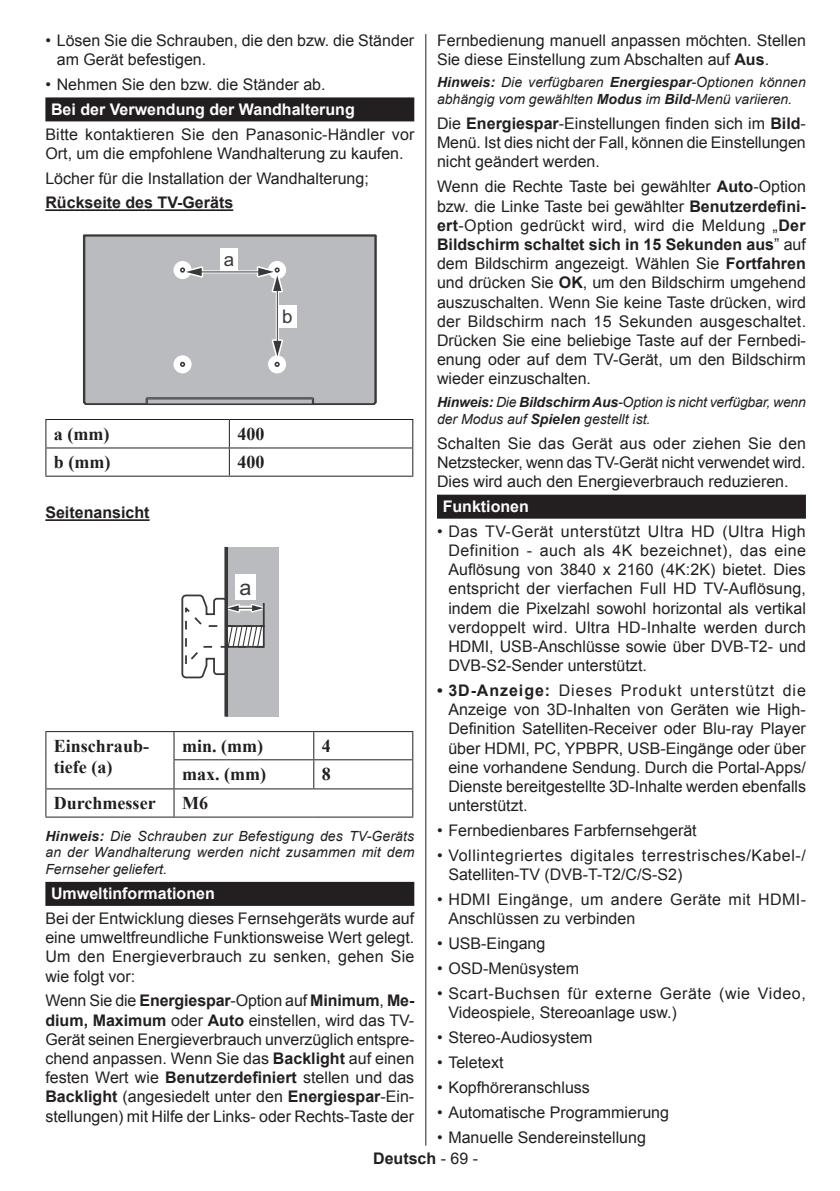
<style>
.page{position:relative;width:840px;height:1191px;background:#fff}
.page>*{position:absolute;margin:0;border:0;box-sizing:border-box;transform-origin:0 0}
.t1{font:21.6px "Arial";color:#383839}
.t2{font:18.8px "Arial";color:#383839}
.t3{font:700 18px/21.6px "Times New Roman";color:#231f20}
.t4{font:16px/19.2px "Arial";color:#231f20;text-align:justify}
.t5{font:16px/19.2px "Arial";letter-spacing:.04em;color:#231f20}
.t6{font:16px/19.2px "Arial";letter-spacing:.035em;color:#231f20}
.t7{font:16px/19.2px "Arial";letter-spacing:.025em;color:#231f20}
.t8{font:700 16px "Arial";color:#fff}
.t9{font:700 16px "Arial";color:#231f20}
.t10{font:italic 14px/16.8px "Arial";color:#231f20}
.s1{font-weight:700}
.s2{font-weight:700;color:#fff}
.s3{font-weight:400}
</style>
<div class="page">
<hr style="left:425px;top:34px;width:1px;height:1111px;background:#231f20">
<div style="left:45px;top:97px;width:369px;height:24px;background:#231f20"></div>
<hr style="left:45px;top:209px;width:188px;height:2px;background:#231f20">
<hr style="left:45px;top:519px;width:104px;height:2px;background:#231f20">
<div style="left:45px;top:882px;width:369px;height:24px;background:#231f20"></div>
<div style="left:84px;top:235px;width:291px;height:170px;background:#babbbe"></div>
<hr style="left:198px;top:270px;width:67px;height:3px;background:#fff">
<svg style="left:174px;top:264px;width:31px;height:16px"></svg>
<hr style="left:198px;top:271px;width:67px;height:1px;background:#383839">
<svg style="left:275px;top:295px;width:4px;height:42px"></svg>
<svg style="left:254px;top:263px;width:31px;height:32px"></svg>
<svg style="left:269px;top:337px;width:16px;height:32px"></svg>
<hr style="left:277px;top:284px;width:1px;height:58px;background:#383839">
<div style="left:220px;top:248px;width:18px;height:22px;background:#fff"></div>
<div style="left:278px;top:305px;width:18px;height:23px;background:#fff"></div>
<hr style="left:45px;top:419px;width:184px;height:1px;background:#231f20">
<hr style="left:229px;top:419px;width:184px;height:1px;background:#231f20">
<hr style="left:45px;top:447px;width:184px;height:1px;background:#231f20">
<svg style="left:45px;top:420px;width:1px;height:56px"></svg>
<hr style="left:229px;top:447px;width:184px;height:1px;background:#231f20">
<svg style="left:229px;top:420px;width:1px;height:56px"></svg>
<svg style="left:412px;top:420px;width:1px;height:56px"></svg>
<hr style="left:45px;top:476px;width:184px;height:1px;background:#231f20">
<hr style="left:229px;top:476px;width:184px;height:1px;background:#231f20">
<div style="left:226px;top:547px;width:52px;height:169px;background:#babbbe"></div>
<svg style="left:181px;top:593px;width:84px;height:86px"></svg>
<svg style="left:224px;top:547px;width:4px;height:169px"></svg>
<div style="left:235px;top:574px;width:20px;height:25px;background:#fff"></div>
<hr style="left:45px;top:731px;width:129px;height:1px;background:#231f20">
<hr style="left:174px;top:731px;width:139px;height:1px;background:#231f20">
<hr style="left:313px;top:731px;width:100px;height:1px;background:#231f20">
<hr style="left:173px;top:759px;width:140px;height:1px;background:#231f20">
<hr style="left:313px;top:759px;width:100px;height:1px;background:#231f20">
<svg style="left:313px;top:732px;width:1px;height:56px"></svg>
<hr style="left:45px;top:788px;width:129px;height:1px;background:#231f20">
<svg style="left:45px;top:732px;width:1px;height:84px"></svg>
<hr style="left:174px;top:788px;width:139px;height:1px;background:#231f20">
<svg style="left:173px;top:732px;width:1px;height:84px"></svg>
<hr style="left:313px;top:788px;width:100px;height:1px;background:#231f20">
<svg style="left:412px;top:732px;width:1px;height:84px"></svg>
<hr style="left:45px;top:816px;width:129px;height:1px;background:#231f20">
<hr style="left:174px;top:816px;width:139px;height:1px;background:#231f20">
<hr style="left:313px;top:816px;width:100px;height:1px;background:#231f20">
<div style="left:437px;top:494px;width:368px;height:24px;background:#231f20"></div>
<p class="t4" style="left:57px;top:31px;width:359px;text-indent:-11px">• Lösen Sie die Schrauben, die den bzw. die Ständer am Gerät befestigen.</p>
<p class="t4" style="left:45px;top:75px;width:281px">• Nehmen Sie den bzw. die Ständer ab.</p>
<p class="t8" style="left:51px;top:98px;width:305px">Bei der Verwendung der Wandhalterung</p>
<p class="t4" style="left:45px;top:124px;width:370px">Bitte kontaktieren Sie den Panasonic-Händler vor</p>
<p class="t4" style="left:45px;top:141px;width:359px;line-height:24.8px;text-align:left">Ort, um die empfohlene Wandhalterung zu kaufen.<br>Löcher für die Installation der Wandhalterung;<br><span class="s1">Rückseite des TV-Geräts</span></p>
<p class="t2" style="left:224px;top:247px;width:12px">a</p>
<p class="t2" style="left:282px;top:304px;width:12px">b</p>
<p class="t3" style="left:54px;top:422px;width:57px">a (mm)</p>
<p class="t3" style="left:237px;top:423px;width:28px">400</p>
<p class="t3" style="left:54px;top:451px;width:58px">b (mm)</p>
<p class="t3" style="left:237px;top:451px;width:28px">400</p>
<p class="t9" style="left:45px;top:502px;width:106px">Seitenansicht</p>
<p class="t1" style="left:239px;top:573px;width:13px">a</p>
<p class="t3" style="left:54px;top:734px;width:97px">Einschraub&shy;tiefe (a)</p>
<p class="t3" style="left:182px;top:734px;width:82px">min. (mm)</p>
<p class="t3" style="left:321px;top:734px;width:10px">4</p>
<p class="t3" style="left:182px;top:762px;width:85px">max. (mm)</p>
<p class="t3" style="left:321px;top:762px;width:10px">8</p>
<p class="t3" style="left:54px;top:792px;width:103px">Durchmesser</p>
<p class="t3" style="left:182px;top:792px;width:27px">M6</p>
<p class="t10" style="left:45px;top:827px;width:370px;text-align:justify"><span class="s1">Hinweis:</span> Die Schrauben zur Befestigung des TV-Geräts an der Wandhalterung werden nicht zusammen mit dem Fernseher geliefert.</p>
<p class="t4" style="left:45px;top:881px;width:370px;line-height:24.8px;text-indent:6px"><span class="s2">Umweltinformationen<br></span>Bei der Entwicklung dieses Fernsehgeräts wurde auf</p>
<p class="t4" style="left:45px;top:928px;width:370px">eine umweltfreundliche Funktionsweise Wert gelegt.<br>Um den Energieverbrauch zu senken, gehen Sie wie folgt vor:</p>
<p class="t4" style="left:45px;top:991px;width:370px">Wenn Sie die <span class="s1">Energiespar</span>-Option auf <span class="s1">Minimum</span>, <span class="s1">Me&shy;dium, Maximum</span> oder <span class="s1">Auto</span> einstellen, wird das TV-Gerät seinen Energieverbrauch unverzüglich entspre&shy;chend anpassen. Wenn Sie das <span class="s1">Backlight</span> auf einen festen Wert wie <span class="s1">Benutzerdefiniert</span> stellen und das <span class="s1">Backlight</span> (angesiedelt unter den <span class="s1">Energiespar</span>-Ein&shy;stellungen) mit Hilfe der Links- oder Rechts-Taste der</p>
<p class="t4" style="left:437px;top:31px;width:370px">Fernbedienung manuell anpassen möchten. Stellen<br>Sie diese Einstellung zum Abschalten auf <span class="s1">Aus</span>.</p>
<p class="t10" style="left:437px;top:74px;width:370px"><span class="s1">Hinweis:</span> Die verfügbaren <span class="s1">Energiespar</span>-Optionen können abhängig vom gewählten <span class="s1">Modus</span> im <span class="s1">Bild</span>-Menü variieren.</p>
<p class="t4" style="left:437px;top:114px;width:370px">Die <span class="s1">Energiespar</span>-Einstellungen finden sich im <span class="s1">Bild</span>-Menü. Ist dies nicht der Fall, können die Einstellungen nicht geändert werden.</p>
<p class="t4" style="left:437px;top:177px;width:370px">Wenn die Rechte Taste bei gewählter <span class="s1">Auto</span>-Option bzw. die Linke Taste bei gewählter <span class="s1">Benutzerdefini&shy;ert</span>-Option gedrückt wird, wird die Meldung „<span class="s1">Der Bildschirm schaltet sich in 15 Sekunden aus</span>” auf dem Bildschirm angezeigt. Wählen Sie <span class="s1">Fortfahren </span>und drücken Sie <span class="s1">OK</span>, um den Bildschirm umgehend auszuschalten. Wenn Sie keine Taste drücken, wird der Bildschirm nach 15 Sekunden ausgeschaltet.<br>Drücken Sie eine beliebige Taste auf der Fernbedi&shy;enung oder auf dem TV-Gerät, um den Bildschirm wieder einzuschalten.</p>
<p class="t10" style="left:437px;top:394px;width:370px"><span class="s1">Hinweis:</span> Die <span class="s1">Bildschirm Aus</span>-Option is nicht verfügbar, wenn der Modus auf <span class="s1">Spielen</span> gestellt ist.</p>
<p class="t4" style="left:437px;top:433px;width:370px">Schalten Sie das Gerät aus oder ziehen Sie den Netzstecker, wenn das TV-Gerät nicht verwendet wird.<br>Dies wird auch den Energieverbrauch reduzieren.</p>
<p class="t8" style="left:442px;top:495px;width:88px">Funktionen</p>
<p class="t4" style="left:448px;top:521px;width:359px;text-indent:-11px">• Das TV-Gerät unterstützt Ultra HD (Ultra High Definition - auch als 4K bezeichnet), das eine Auflösung von 3840 x 2160 (4K:2K) bietet. Dies entspricht der vierfachen Full HD TV-Auflösung, indem die Pixelzahl sowohl horizontal als vertikal verdoppelt wird. Ultra HD-Inhalte werden durch HDMI, USB-Anschlüsse sowie über DVB-T2- und DVB-S2-Sender unterstützt.</p>
<p class="t4" style="left:448px;top:681px;width:359px;text-indent:-11px"><span class="s1">• 3D-Anzeige:</span> Dieses Produkt unterstützt die Anzeige von 3D-Inhalten von Geräten wie High-Definition Satelliten-Receiver oder Blu-ray Player über HDMI, PC, YPBPR, USB-Eingänge oder über eine vorhandene Sendung. Durch die Portal-Apps/ Dienste bereitgestellte 3D-Inhalte werden ebenfalls unterstützt.</p>
<p class="t4" style="left:437px;top:821px;width:261px">• Fernbedienbares Farbfernsehgerät</p>
<p class="t5" style="left:448px;top:846px;width:359px;text-indent:-11px">• Vollintegriertes digitales terrestrisches/Kabel-/<br>Satelliten-TV (DVB-T-T2/C/S-S2)</p>
<p class="t7" style="left:448px;top:890px;width:359px;text-indent:-11px">• HDMI Eingänge, um andere Geräte mit HDMI-<br>Anschlüssen zu verbinden</p>
<p class="t4" style="left:437px;top:934px;width:110px">• USB-Eingang</p>
<p class="t4" style="left:437px;top:959px;width:144px">• OSD-Menüsystem</p>
<p class="t6" style="left:448px;top:984px;width:359px;text-indent:-11px">• Scart-Buchsen für externe Geräte (wie Video,<br>Videospiele, Stereoanlage usw.)</p>
<p class="t4" style="left:437px;top:1028px;width:157px">• Stereo-Audiosystem</p>
<p class="t4" style="left:437px;top:1052px;width:68px">• Teletext</p>
<p class="t4" style="left:437px;top:1077px;width:154px">• Kopfhöreranschluss</p>
<p class="t4" style="left:437px;top:1102px;width:233px">• Automatische Programmierung</p>
<p class="t4" style="left:437px;top:1127px;width:210px">• Manuelle Sendereinstellung</p>
<p class="t9" style="left:373px;top:1148px;width:106px">Deutsch <span class="s3">- 69 -</span></p>
</div>
